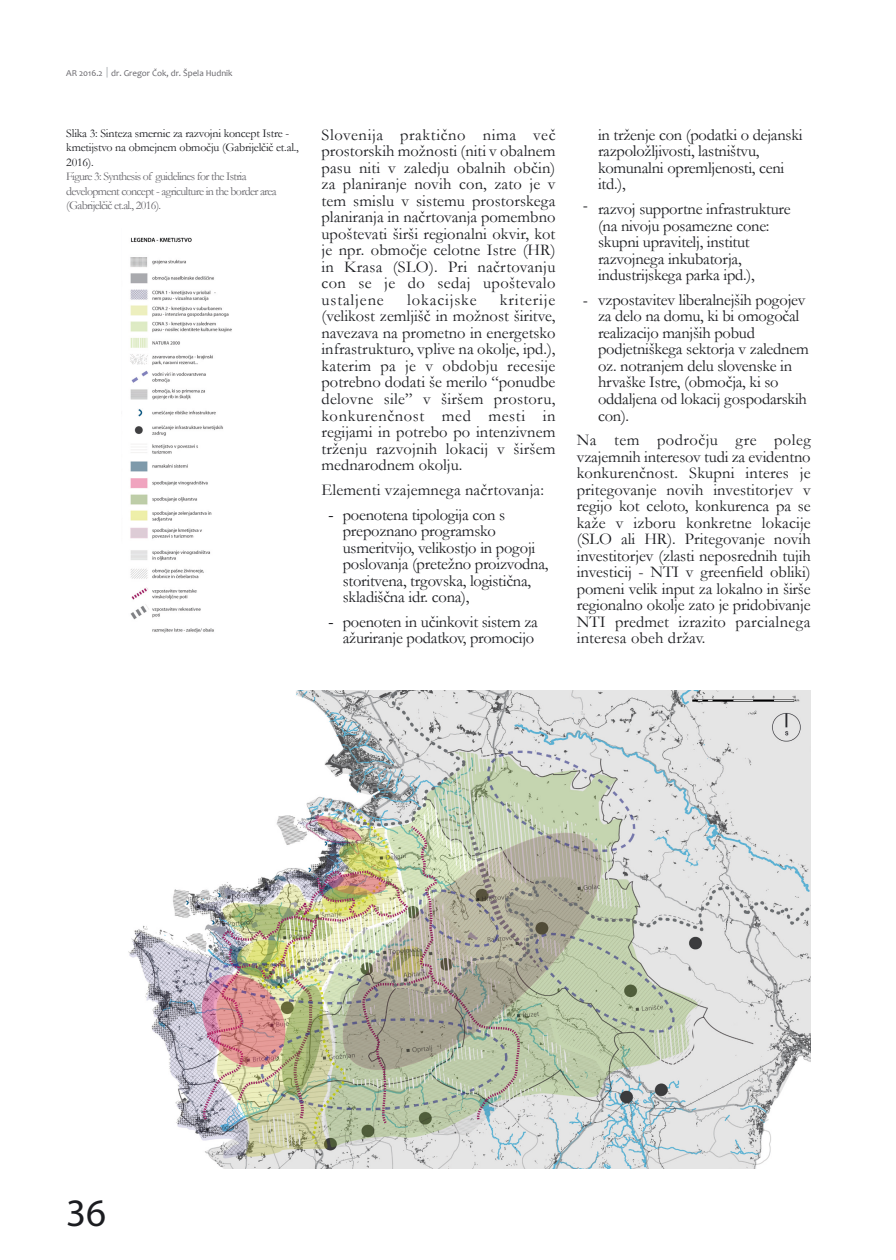
<style>
.page{position:relative;width:896px;height:1260px;background:#fff}
.page>*{position:absolute;margin:0;border:0;box-sizing:border-box;transform-origin:0 0}
.t1{font:39px "Myriad Pro";color:#1b1c20}
.t2{font:16.5px/16.5px "Garamond";letter-spacing:-.015em;color:#1b1c20}
.t3{font:16.5px/24.8px "Garamond";letter-spacing:.005em;color:#1b1c20}
.t4{font:16.5px "Garamond";letter-spacing:.055em;color:#1b1c20}
.t5{font:16.5px "Myriad Pro";color:#1b1c20}
.t6{font:15px "Myriad Pro";color:#1b1c20}
.t7{font:12px/14.4px "Garamond";letter-spacing:-.055em;color:#68676c}
.t8{font:12px/14.4px "Garamond";letter-spacing:-.015em;color:#1b1c20}
.t9{font:9px "Candara";color:#68676c}
</style>
<div class="page">
<svg style="left:106px;top:67px;width:2px;height:11px"></svg>
<img style="left:128px;top:690px;width:682px;height:479px">
<img style="left:130px;top:237px;width:102px;height:396px">
<div style="left:96px;top:679px;width:55px;height:44px;background:#fff"></div>
<p class="t9" style="left:66px;top:67px;width:168px">AR 2016.2 dr. Gregor Čok, dr. Špela Hudnik</p>
<p class="t8" style="left:66px;top:126px;width:234px">Slika 3: Sinteza smernic za razvojni koncept Istre - kmetijstvo na obmejnem območju (Gabrijelčič et.al.,<br>2016).</p>
<p class="t7" style="left:66px;top:169px;width:212px">Figure 3: Synthesis of guidelines for the Istria development concept - agriculture in the border area (Gabrijelčič et.al., 2016).</p>
<p class="t2" style="left:321px;top:126px;width:235px;text-align:justify">Slovenija praktično nima več prostorskih možnosti (niti v obalnem pasu niti v zaledju obalnih občin) za planiranje novih con, zato je v tem smislu v sistemu prostorskega planiranja in načrtovanja pomembno upoštevati širši regionalni okvir, kot je npr. območje celotne Istre (HR) in Krasa (SLO). Pri načrtovanju con se je do sedaj upoštevalo ustaljene</p>
<p class="t2" style="left:321px;top:291px;width:235px;text-align:justify;text-indent:178px">kriterije (velikost zemljišč in možnost širitve, navezava na prometno in energetsko infrastrukturo, vplive na okolje, ipd.), katerim pa je v obdobju recesije potrebno dodati še merilo “ponudbe delovne sile” v širšem prostoru, konkurenčnost med mesti in regijami in potrebo po intenzivnem trženju razvojnih lokacij v širšem mednarodnem okolju.</p>
<p class="t3" style="left:343px;top:477px;width:203px;text-indent:-21px">Elementi vzajemnega načrtovanja: poenotena tipologija con s</p>
<p class="t2" style="left:343px;top:522px;width:207px">prepoznano programsko usmeritvijo, velikostjo in pogoji poslovanja (pretežno proizvodna, storitvena, trgovska, logistična, skladiščna idr. cona),</p>
<p class="t2" style="left:343px;top:613px;width:197px">poenoten in učinkovit sistem za ažuriranje podatkov, promocijo</p>
<p class="t4" style="left:407px;top:289px;width:71px">lokacijske</p>
<p class="t5" style="left:328px;top:505px;width:7px">-</p>
<p class="t5" style="left:328px;top:612px;width:7px">-</p>
<p class="t2" style="left:598px;top:126px;width:206px">in trženje con (podatki o dejanski razpoložljivosti, lastništvu, komunalni opremljenosti, ceni itd.),</p>
<p class="t2" style="left:598px;top:200px;width:194px">razvoj supportne infrastrukture (na nivoju posamezne cone: skupni upravitelj, institut razvojnega inkubatorja, industrijskega parka ipd.),</p>
<p class="t2" style="left:598px;top:291px;width:212px">vzpostavitev liberalnejših pogojev za delo na domu, ki bi omogočal realizacijo manjših pobud podjetniškega sektorja v zalednem oz. notranjem delu slovenske in hrvaške Istre, (območja, ki so oddaljena od lokacij gospodarskih con).</p>
<p class="t2" style="left:576px;top:431px;width:235px;text-align:justify">Na tem področju gre poleg vzajemnih interesov tudi za evidentno konkurenčnost. Skupni interes je pritegovanje novih investitorjev v regijo kot celoto, konkurenca pa se kaže v izboru konkretne lokacije (SLO ali HR). Pritegovanje novih investitorjev (zlasti neposrednih tujih investicij - NTI v greenfield obliki) pomeni velik input za lokalno in širše regionalno okolje zato je pridobivanje NTI predmet izrazito parcialnega interesa obeh držav.</p>
<p class="t6" style="left:583px;top:196px;width:6px">-</p>
<p class="t6" style="left:583px;top:292px;width:6px">-</p>
<h1 class="t1" style="left:66px;top:1188px;width:42px">36</h1>
</div>
